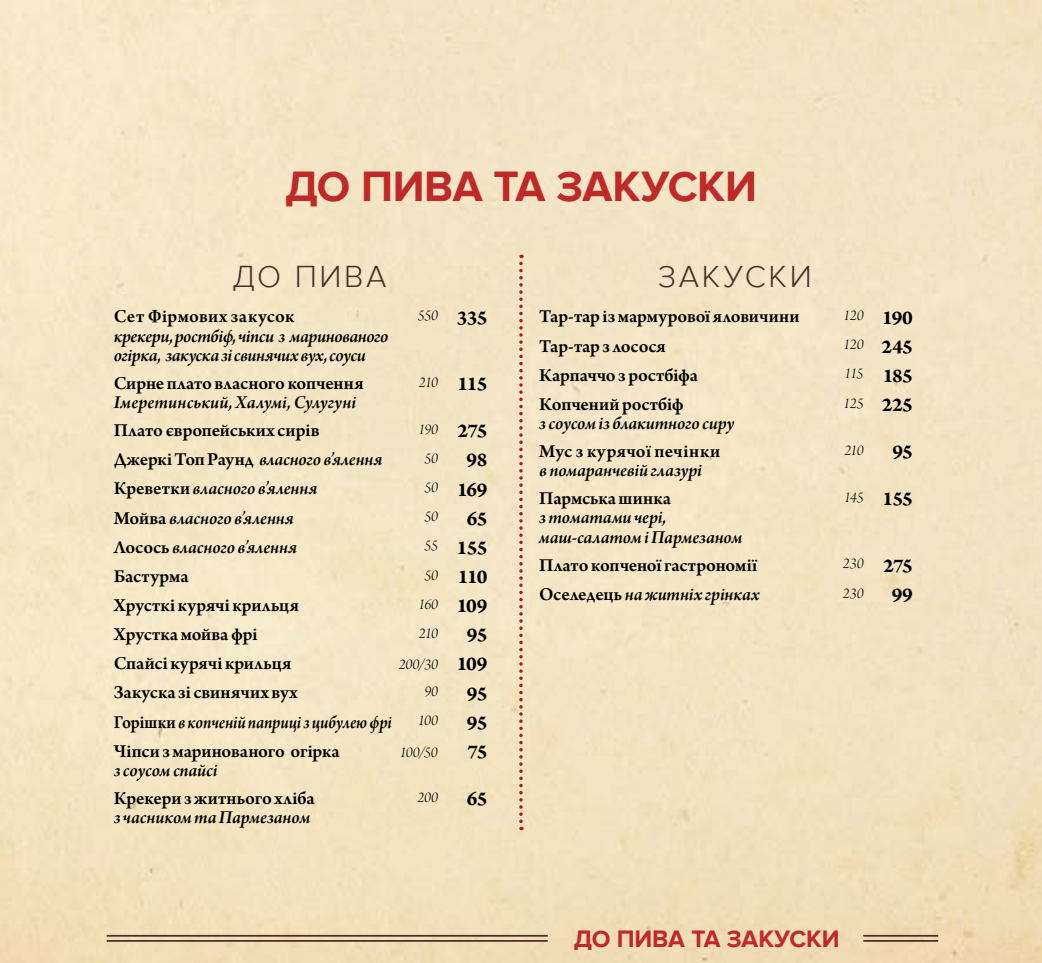
<style>
.page{position:relative;width:1042px;height:963px;background:#fff}
.page>*{position:absolute;margin:0;border:0;box-sizing:border-box;transform-origin:0 0}
.t1{font:700 43.75px "Proxima Nova";letter-spacing:-.01em;color:#bf2928}
.t2{font:300 31.5px "Proxima Nova";letter-spacing:.08em;color:#493027}
.t3{font:700 24.5px "Proxima Nova";letter-spacing:-.005em;color:#bf2928}
.t4{font:700 21px "Arno Pro";letter-spacing:-.035em;color:#000}
.t5{font:19.25px/19.2px "Arno Pro Smbd Italic Subhead";letter-spacing:-.005em;color:#000}
.t6{font:600 19.25px "Arno Pro";letter-spacing:-.005em;color:#000}
.t7{font:600 19.25px "Arno Pro";letter-spacing:.015em;color:#000}
.t8{font:19.25px "Arno Pro Smbd Italic Subhead";letter-spacing:-.005em;color:#000;scale:.92 1}
.t9{font:600 19.25px "Arno Pro";letter-spacing:.025em;color:#000101}
.t10{font:15.75px "Arno Pro Light Italic Display";letter-spacing:-.02em;color:#000}
.s1{font-family:"Arno Pro";font-weight:700;font-size:21px}
.s2{font-family:"Arno Pro";font-weight:600}
</style>
<div class="page">
<img style="left:0;top:0;width:1042px;height:962px">
<hr style="left:107px;top:934px;width:441px;height:2px;background:#493027">
<hr style="left:107px;top:939px;width:441px;height:2px;background:#493027">
<hr style="left:863px;top:934px;width:75px;height:2px;background:#493027">
<hr style="left:863px;top:939px;width:75px;height:2px;background:#493027">
<svg style="left:519px;top:254px;width:4px;height:576px;background:#daa28e"></svg>
<h1 class="t1" style="left:285px;top:161px;width:473px">ДО ПИВА ТА ЗАКУСКИ</h1>
<h2 class="t2" style="left:232px;top:258px;width:155px">ДО ПИВА</h2>
<p class="t7" style="left:114px;top:305px;width:182px">Сет Фірмових закусок</p>
<p class="t5" style="left:114px;top:327px;width:276px">крекери, ростбіф, чіпси з маринованого огірка, закуска зі свинячих вух, соуси</p>
<p class="t6" style="left:114px;top:372px;width:252px">Сирне плато власного копчення</p>
<p class="t5" style="left:114px;top:394px;width:244px">Імеретинський, Халумі, Сулугуні</p>
<p class="t10" style="left:418px;top:307px;width:71px">550 <span class="s1">335</span></p>
<p class="t10" style="left:419px;top:373px;width:70px">210 <span class="s1">115</span></p>
<p class="t6" style="left:114px;top:419px;width:207px">Плато європейських сирів</p>
<p class="t10" style="left:418px;top:420px;width:71px">190 <span class="s1">275</span></p>
<p class="t5" style="left:114px;top:451px;width:270px"><span class="s2">Джеркі Топ Раунд</span> власного в’ялення</p>
<p class="t10" style="left:424px;top:449px;width:15px">50</p>
<p class="t4" style="left:466px;top:448px;width:22px">98</p>
<p class="t5" style="left:114px;top:480px;width:205px"><span class="s2">Креветки</span> власного в’ялення</p>
<p class="t4" style="left:424px;top:477px;width:64px"><sup>50</sup> 169</p>
<p class="t5" style="left:114px;top:509px;width:182px"><span class="s2">Мойва</span> власного в’ялення</p>
<p class="t10" style="left:424px;top:507px;width:15px">50</p>
<p class="t4" style="left:467px;top:506px;width:22px">65</p>
<p class="t5" style="left:114px;top:538px;width:185px"><span class="s2">Лосось</span> власного в’ялення</p>
<p class="t4" style="left:424px;top:535px;width:64px"><sup>55</sup> 155</p>
<p class="t6" style="left:114px;top:565px;width:77px">Бастурма</p>
<p class="t4" style="left:424px;top:564px;width:64px"><sup>50</sup> 110</p>
<p class="t7" style="left:114px;top:594px;width:187px">Хрусткі курячі крильця</p>
<p class="t10" style="left:419px;top:595px;width:70px">160 <span class="s1">109</span></p>
<p class="t6" style="left:114px;top:623px;width:145px">Хрустка мойва фрі</p>
<p class="t10" style="left:419px;top:624px;width:21px">210</p>
<p class="t4" style="left:467px;top:622px;width:22px">95</p>
<p class="t6" style="left:114px;top:652px;width:179px">Спайсі курячі крильця</p>
<p class="t10" style="left:399px;top:655px;width:90px">200/30 <span class="s1">109</span></p>
<p class="t7" style="left:114px;top:681px;width:186px">Закуска зі свинячих вух</p>
<p class="t10" style="left:424px;top:682px;width:15px">90</p>
<p class="t4" style="left:467px;top:681px;width:22px">95</p>
<p class="t8" style="left:114px;top:710px;width:304px"><span class="s2">Горішки</span> в копченій паприці з цибулею фрі</p>
<p class="t10" style="left:418px;top:711px;width:21px">100</p>
<p class="t4" style="left:467px;top:710px;width:22px">95</p>
<p class="t6" style="left:114px;top:739px;width:228px">Чіпси з маринованого огірка</p>
<p class="t10" style="left:400px;top:743px;width:39px">100/50</p>
<p class="t5" style="left:114px;top:761px;width:105px">з соусом спайсі</p>
<p class="t4" style="left:467px;top:739px;width:21px">75</p>
<p class="t6" style="left:114px;top:786px;width:202px">Крекери з житнього хліба</p>
<p class="t5" style="left:114px;top:808px;width:198px">з часником та Пармезаном</p>
<p class="t10" style="left:417px;top:788px;width:22px">200</p>
<p class="t4" style="left:467px;top:786px;width:22px">65</p>
<h2 class="t2" style="left:658px;top:258px;width:155px">ЗАКУСКИ</h2>
<p class="t6" style="left:539px;top:305px;width:262px">Тар-тар із мармурової яловичини</p>
<p class="t10" style="left:843px;top:307px;width:71px">120 <span class="s1">190</span></p>
<p class="t6" style="left:539px;top:334px;width:128px">Тар-тар з лосося</p>
<p class="t10" style="left:843px;top:336px;width:71px">120 <span class="s1">245</span></p>
<p class="t6" style="left:539px;top:364px;width:160px">Карпаччо з ростбіфа</p>
<p class="t10" style="left:844px;top:365px;width:70px">115 <span class="s1">185</span></p>
<p class="t6" style="left:539px;top:393px;width:146px">Копчений ростбіф</p>
<p class="t5" style="left:539px;top:414px;width:197px">з соусом із блакитного сиру</p>
<p class="t10" style="left:843px;top:394px;width:71px">125 <span class="s1">225</span></p>
<p class="t9" style="left:539px;top:440px;width:183px">Мус з курячої печінки</p>
<p class="t5" style="left:539px;top:462px;width:164px">в помаранчевій глазурі</p>
<p class="t6" style="left:539px;top:487px;width:134px">Пармська шинка</p>
<p class="t5" style="left:539px;top:509px;width:205px">з томатами чері, маш-салатом і Пармезаном</p>
<p class="t10" style="left:844px;top:441px;width:21px">210</p>
<p class="t4" style="left:892px;top:439px;width:22px">95</p>
<p class="t10" style="left:844px;top:488px;width:70px">145 <span class="s1">155</span></p>
<p class="t6" style="left:539px;top:553px;width:219px">Плато копченої гастрономії</p>
<p class="t10" style="left:843px;top:555px;width:72px">230 <span class="s1">275</span></p>
<p class="t5" style="left:539px;top:585px;width:222px"><span class="s2">Оселедець</span> на житніх грінках</p>
<p class="t10" style="left:843px;top:584px;width:22px">230</p>
<p class="t4" style="left:892px;top:582px;width:23px">99</p>
<p class="t3" style="left:574px;top:924px;width:267px">ДО ПИВА ТА ЗАКУСКИ</p>
</div>
